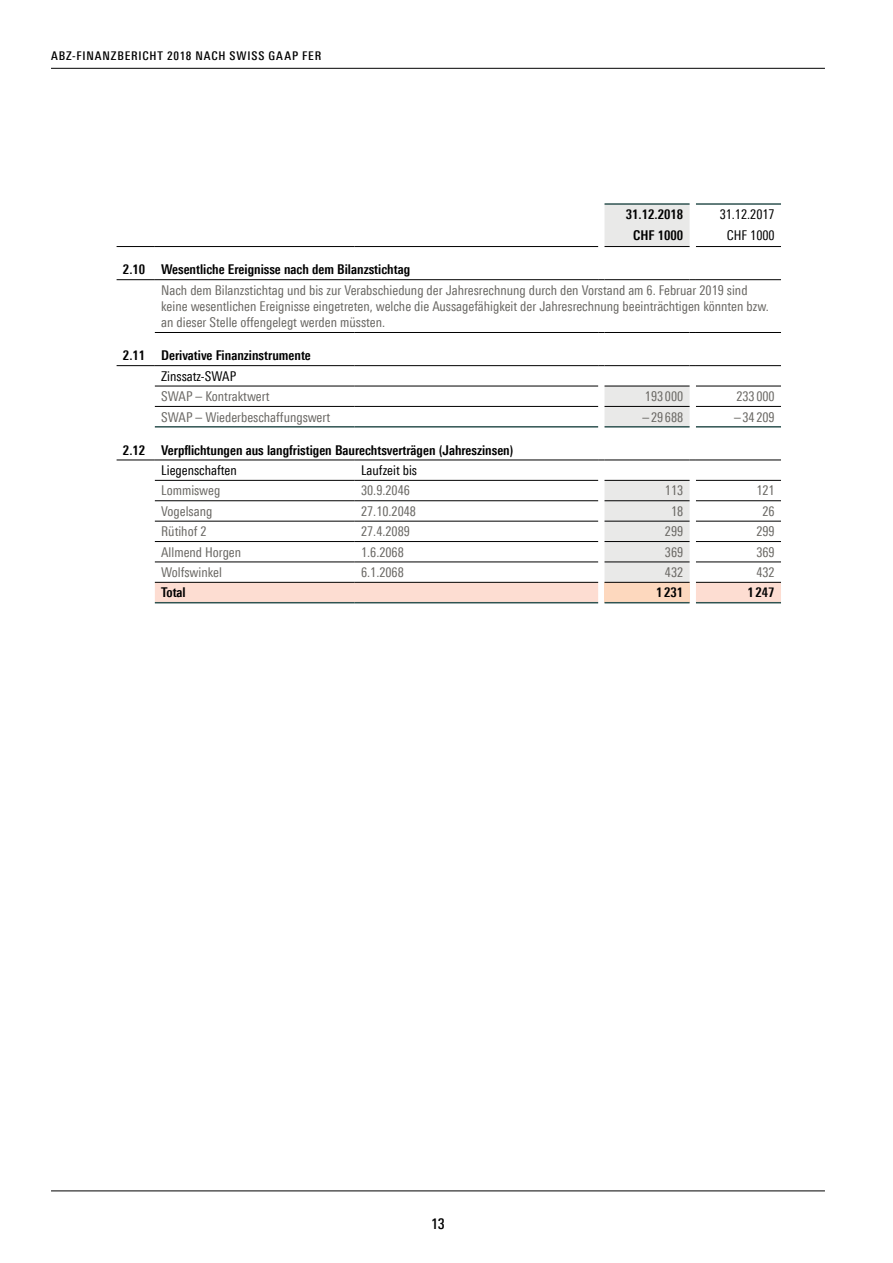
<style>
.page{position:relative;width:893px;height:1263px;background:#fff}
.page>*{position:absolute;margin:0;border:0;box-sizing:border-box;transform-origin:0 0}
.t1{font:500 15px "Linotype Univers 520 Cn";color:#000}
.Tabelle_Lauftext_Lin{font:13.5px/16.2px "Linotype Univers 420 Cn";color:#6a6864}
.Tabelle_Lauftext_Lin-2{font:700 13.5px "Linotype Univers 620 Cn";color:#000}
.Tabelle_Lauftext_Rec{font:13.5px "Linotype Univers 420 Cn";color:#6a6864}
.Tabelle_Lauftext_Lin-3{font:13.5px "Linotype Univers 420 Cn";color:#000}
.Tabelle_Lauftext_Rec-2{font:700 13.5px "Linotype Univers 620 Cn";color:#000}
.Tabelle_Lauftext_Rec-3{font:13.5px "Linotype Univers 420 Cn";color:#000}
._05_Rubrik{font:500 12px "Linotype Univers 520 Cn";letter-spacing:.07em;color:#000}
</style>
<div class="page">
<hr style="left:51px;top:1190px;width:774px;height:1px;background:#000">
<hr style="left:51px;top:68px;width:774px;height:1px;background:#000">
<hr style="left:117px;top:365px;width:38px;height:1px;background:#000">
<hr style="left:117px;top:460px;width:38px;height:1px;background:#000">
<hr style="left:117px;top:279px;width:38px;height:1px;background:#000">
<svg style="left:155px;top:205px;width:626px;height:398px"></svg>
<hr style="left:696px;top:332px;width:85px;height:1px;background:#000">
<hr style="left:117px;top:246px;width:38px;height:1px;background:#000">
<hr style="left:604px;top:203px;width:86px;height:2px;background:#2f5351">
<hr style="left:696px;top:203px;width:85px;height:2px;background:#2f5351">
<hr style="left:155px;top:426px;width:200px;height:2px;background:#2f5351">
<hr style="left:355px;top:426px;width:243px;height:2px;background:#2f5351">
<hr style="left:604px;top:426px;width:86px;height:2px;background:#2f5351">
<hr style="left:696px;top:426px;width:85px;height:2px;background:#2f5351">
<hr style="left:155px;top:602px;width:200px;height:1px;background:#2f5351">
<hr style="left:355px;top:602px;width:243px;height:1px;background:#2f5351">
<hr style="left:604px;top:602px;width:86px;height:1px;background:#2f5351">
<hr style="left:696px;top:602px;width:85px;height:1px;background:#2f5351">
<p class="_05_Rubrik" style="left:51px;top:48px;width:272px">ABZ-FINANZBERICHT 2018 NACH SWISS GAAP FER</p>
<p class="Tabelle_Lauftext_Rec-2" style="left:626px;top:206px;width:59px">31.12.2018</p>
<p class="Tabelle_Lauftext_Rec-2" style="left:633px;top:227px;width:52px">CHF 1000</p>
<p class="Tabelle_Lauftext_Rec-3" style="left:720px;top:206px;width:56px">31.12.2017</p>
<p class="Tabelle_Lauftext_Rec-3" style="left:727px;top:227px;width:49px">CHF 1000</p>
<p class="Tabelle_Lauftext_Lin-2" style="left:123px;top:262px;width:24px">2.10</p>
<p class="Tabelle_Lauftext_Lin-2" style="left:161px;top:262px;width:250px">Wesentliche Ereignisse nach dem Bilanzstichtag</p>
<p class="Tabelle_Lauftext_Lin" style="left:161px;top:282px;width:609px">Nach dem Bilanzstichtag und bis zur Verabschiedung der Jahresrechnung durch den Vorstand am 6. Februar 2019 sind keine wesentlichen Ereignisse eingetreten, welche die Aussagefähigkeit der Jahresrechnung beeinträchtigen könnten bzw. an dieser Stelle offengelegt werden müssten.</p>
<p class="Tabelle_Lauftext_Lin-2" style="left:123px;top:347px;width:24px">2.11</p>
<p class="Tabelle_Lauftext_Lin-2" style="left:161px;top:347px;width:151px">Derivative Finanzinstrumente</p>
<p class="Tabelle_Lauftext_Lin-3" style="left:161px;top:368px;width:76px">Zinssatz-SWAP</p>
<p class="Tabelle_Lauftext_Lin" style="left:161px;top:388px;width:110px">SWAP – Kontraktwert</p>
<p class="Tabelle_Lauftext_Rec" style="left:645px;top:388px;width:40px">193 000</p>
<p class="Tabelle_Lauftext_Rec" style="left:736px;top:388px;width:40px">233 000</p>
<p class="Tabelle_Lauftext_Lin" style="left:161px;top:408px;width:170px">SWAP – Wiederbeschaffungswert</p>
<p class="Tabelle_Lauftext_Rec" style="left:643px;top:409px;width:42px">–29 688</p>
<p class="Tabelle_Lauftext_Rec" style="left:734px;top:409px;width:42px">– 34 209</p>
<p class="Tabelle_Lauftext_Lin-2" style="left:123px;top:442px;width:24px">2.12</p>
<p class="Tabelle_Lauftext_Lin-2" style="left:161px;top:442px;width:354px">Verpflichtungen aus langfristigen Baurechtsverträgen (Jahreszinsen)</p>
<p class="Tabelle_Lauftext_Lin-3" style="left:161px;top:462px;width:77px">Liegenschaften</p>
<p class="Tabelle_Lauftext_Lin-3" style="left:361px;top:462px;width:58px">Laufzeit bis</p>
<p class="Tabelle_Lauftext_Lin" style="left:161px;top:482px;width:61px">Lommisweg</p>
<p class="Tabelle_Lauftext_Lin" style="left:361px;top:482px;width:50px">30.9.2046</p>
<p class="Tabelle_Lauftext_Rec" style="left:665px;top:483px;width:20px">113</p>
<p class="Tabelle_Lauftext_Rec" style="left:756px;top:483px;width:20px">121</p>
<p class="Tabelle_Lauftext_Lin" style="left:161px;top:503px;width:53px">Vogelsang</p>
<p class="Tabelle_Lauftext_Lin" style="left:361px;top:503px;width:56px">27.10.2048</p>
<p class="Tabelle_Lauftext_Rec" style="left:671px;top:503px;width:14px">18</p>
<p class="Tabelle_Lauftext_Rec" style="left:762px;top:503px;width:14px">26</p>
<p class="Tabelle_Lauftext_Lin" style="left:161px;top:523px;width:47px">Rütihof 2</p>
<p class="Tabelle_Lauftext_Lin" style="left:361px;top:523px;width:50px">27.4.2089</p>
<p class="Tabelle_Lauftext_Rec" style="left:665px;top:524px;width:20px">299</p>
<p class="Tabelle_Lauftext_Rec" style="left:756px;top:524px;width:20px">299</p>
<p class="Tabelle_Lauftext_Lin" style="left:161px;top:544px;width:82px">Allmend Horgen</p>
<p class="Tabelle_Lauftext_Lin" style="left:361px;top:544px;width:44px">1.6.2068</p>
<p class="Tabelle_Lauftext_Rec" style="left:665px;top:544px;width:20px">369</p>
<p class="Tabelle_Lauftext_Rec" style="left:756px;top:544px;width:20px">369</p>
<p class="Tabelle_Lauftext_Lin" style="left:161px;top:564px;width:62px">Wolfswinkel</p>
<p class="Tabelle_Lauftext_Lin" style="left:361px;top:564px;width:44px">6.1.2068</p>
<p class="Tabelle_Lauftext_Rec" style="left:665px;top:564px;width:20px">432</p>
<p class="Tabelle_Lauftext_Rec" style="left:756px;top:564px;width:20px">432</p>
<p class="Tabelle_Lauftext_Lin-2" style="left:161px;top:585px;width:26px">Total</p>
<p class="Tabelle_Lauftext_Rec-2" style="left:656px;top:585px;width:29px">1 231</p>
<p class="Tabelle_Lauftext_Rec-2" style="left:747px;top:585px;width:29px">1 247</p>
<p class="t1" style="left:431px;top:1215px;width:15px">13</p>
</div>
